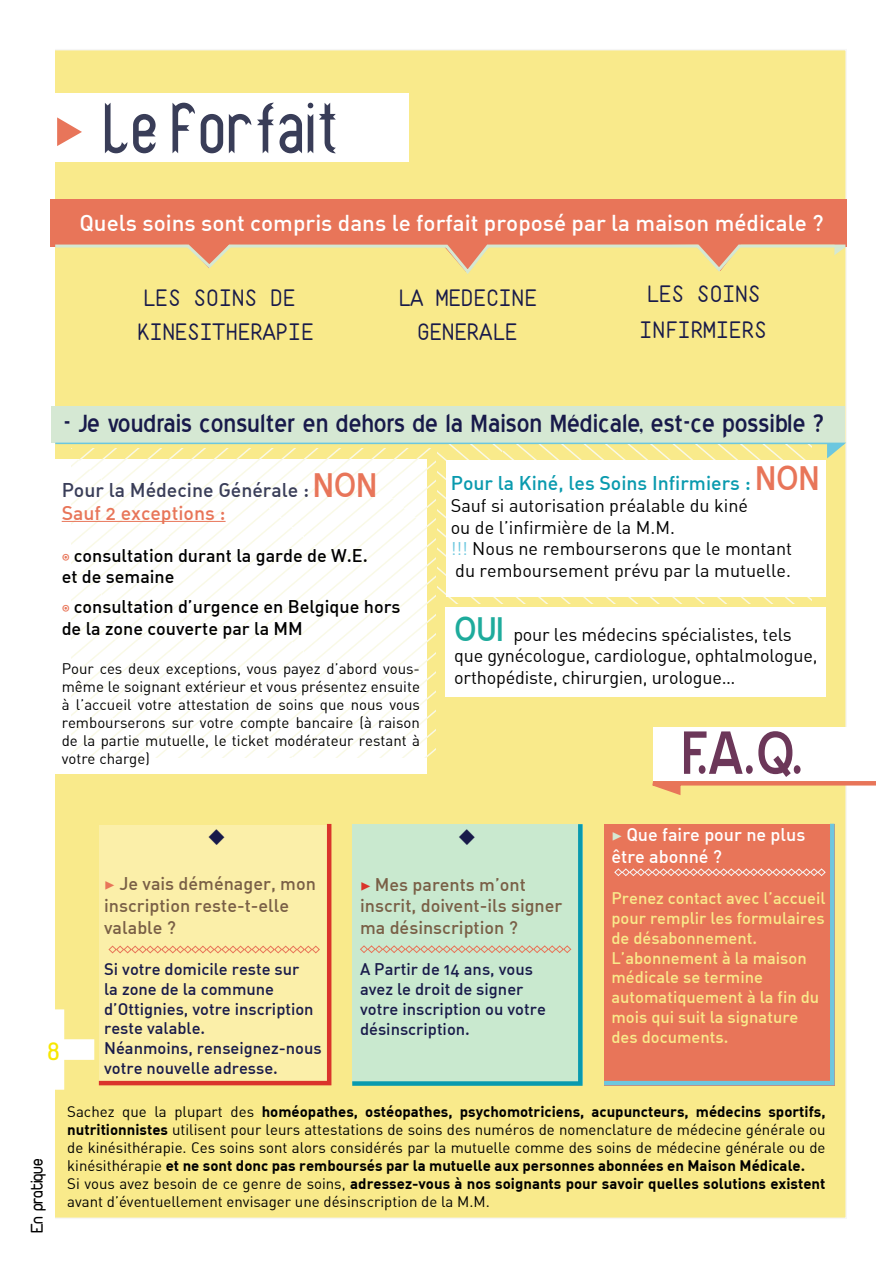
<style>
.page{position:relative;width:893px;height:1263px;background:#fff}
.page>*{position:absolute;margin:0;border:0;box-sizing:border-box;transform-origin:0 0}
.t1{font:90px "Ribbons and banners";color:#393d58}
.t2{font:76.5px "Blue Highway";color:#6c3759}
.t3{font:43.5px "Blue Highway";color:#e87559}
.t4{font:43.5px "Blue Highway";color:#1eab9c}
.t5{font:700 39px "Minion Pro";color:#181a4a}
.t6{font:31.5px "Blue Highway";color:#181a4a}
.t7{font:500 22.5px "DIN Alternate";color:#fff}
.t8{font:22.5px/34.5px "AHAMONO Monospaced";color:#181a4a}
.t9{font:22.5px "Kelson Sans";color:#f7e700}
.t10{font:500 19.5px "DIN Alternate";color:#099aae}
.t11{font:500 19.5px "DIN Alternate";color:#393d58}
.t12{font:500 19.5px "DIN Alternate";color:#e87559}
.t13{font:18px/21.6px "DIN Alternate";color:#000}
.t14{font:500 18px/21.6px "DIN Alternate";color:#795f46}
.t15{font:500 18px/21.6px "DIN Alternate";color:#000}
.t16{font:500 18px/21.6px "DIN Alternate";color:#fff}
.t17{font:18px "Duepuntozero";color:#000}
.t18{font:500 16.5px/19.8px "DIN Alternate";color:#181a4a}
.t19{font:500 16.5px/19.8px "DIN Alternate";color:#f9ea8b}
.t20{font:15px/18px "DIN Alternate";color:#000}
.s1{font-family:"Minion Pro";font-weight:700;color:#e87559}
.s2{color:#6cc7df}
.s3{font-family:"Minion Pro";font-weight:700;color:#da342b}
.s4{font-family:"Minion Pro";font-weight:700;color:#d5e8d3}
.s5{font-weight:700}
</style>
<div class="page">
<div style="left:50px;top:49px;width:797px;height:1170px;background:#f9ea8b;border:2px solid #f6f6f6"></div>
<div style="left:0;top:0;width:54px;height:1263px;background:#fff"></div>
<svg style="left:54px;top:1009px;width:40px;height:81px"></svg>
<svg style="left:94px;top:823px;width:238px;height:263px;background:#f9e7a3"></svg>
<svg style="left:652px;top:779px;width:224px;height:19px"></svg>
<div style="left:653px;top:727px;width:193px;height:54px;background:#fff"></div>
<div style="left:51px;top:406px;width:794px;height:37px;background:#d5e8d3"></div>
<svg style="left:54px;top:442px;width:793px;height:18px"></svg>
<div style="left:446px;top:607px;width:380px;height:89px;background:#fff"></div>
<svg style="left:437px;top:445px;width:375px;height:159px"></svg>
<div style="left:446px;top:461px;width:379px;height:136px;background:#fff"></div>
<div style="left:352px;top:824px;width:231px;height:262px;background:#c9e9cf"></div>
<svg style="left:360px;top:945px;width:212px;height:8px;background:#d2c4a9"></svg>
<div style="left:604px;top:823px;width:231px;height:263px;background:#e87559"></div>
<svg style="left:614px;top:868px;width:212px;height:8px;background:#ec9d8a"></svg>
<div style="left:51px;top:94px;width:358px;height:68px;background:#fff"></div>
<svg style="left:57px;top:117px;width:25px;height:29px"></svg>
<div style="left:55px;top:459px;width:372px;height:315px;background:#fff"></div>
<svg style="left:72px;top:449px;width:364px;height:308px"></svg>
<hr style="left:62px;top:521px;width:164px;height:1px;background:#e87559">
<div style="left:99px;top:258px;width:746px;height:129px;background:#f9ea8b"></div>
<div style="left:50px;top:200px;width:797px;height:47px;background:#e87559"></div>
<svg style="left:54px;top:244px;width:793px;height:32px"></svg>
<h1 class="t1" style="left:105px;top:70px;width:238px">Le Forfait</h1>
<h3 class="t7" style="left:79px;top:209px;width:746px">Quels soins sont compris dans le forfait proposé par la maison médicale ?</h3>
<h3 class="t8" style="left:137px;top:280px;width:178px">LES SOINS DE<br>KINÉSITHÉRAPIE</h3>
<h3 class="t8" style="left:398px;top:280px;width:141px;text-align:center">LA MÉDECINE<br>GÉNÉRALE</h3>
<h3 class="t8" style="left:640px;top:276px;width:129px;line-height:36px">LES SOINS<br>INFIRMIERS</h3>
<h3 class="t6" style="left:64px;top:410px;width:762px">- Je voudrais consulter en dehors de la Maison Médicale, est-ce possible ?</h3>
<h3 class="t11" style="left:62px;top:477px;width:249px">Pour la Médecine Générale :</h3>
<h3 class="t3" style="left:313px;top:466px;width:65px">NON</h3>
<h3 class="t12" style="left:62px;top:501px;width:165px">Sauf 2 exceptions :</h3>
<p class="t15" style="left:62px;top:544px;width:308px"><span class="s1">◉</span> consultation durant la garde de W.E. et de semaine</p>
<p class="t15" style="left:62px;top:595px;width:340px"><span class="s1">◉</span> consultation d’urgence en Belgique hors de la zone couverte par la MM</p>
<p class="t20" style="left:62px;top:660px;width:360px;text-align:justify">Pour ces deux exceptions, vous payez d’abord vous&shy;même le soignant extérieur et vous présentez ensuite à l’accueil votre attestation de soins que nous vous rembourserons sur votre compte bancaire (à raison de la partie mutuelle, le ticket modérateur restant à votre charge)</p>
<h3 class="t10" style="left:451px;top:471px;width:301px">Pour la Kiné, les Soins Infirmiers :</h3>
<h3 class="t3" style="left:755px;top:460px;width:65px">NON</h3>
<p class="t13" style="left:451px;top:494px;width:343px">Sauf si autorisation préalable du kiné<br>ou de l’infirmière de la M.M.<br><span class="s2">!!!</span> Nous ne rembourserons que le montant du remboursement prévu par la mutuelle.</p>
<h3 class="t4" style="left:454px;top:610px;width:51px">OUI</h3>
<p class="t13" style="left:454px;top:623px;width:365px;text-indent:59px">pour les médecins spécialistes, tels que gynécologue, cardiologue, ophtalmologue, orthopédiste, chirurgien, urologue…</p>
<h2 class="t2" style="left:680px;top:720px;width:125px">F.A.Q.</h2>
<h3 class="t9" style="left:47px;top:1037px;width:14px">8</h3>
<h3 class="t5" style="left:208px;top:807px;width:20px">◆</h3>
<p class="t14" style="left:104px;top:872px;width:213px"><span class="s1">▶</span> Je vais déménager, mon inscription reste-t-elle valable ?</p>
<p class="t18" style="left:104px;top:958px;width:219px">Si votre domicile reste sur<br>la zone de la commune d’Ottignies, votre inscription reste valable.<br>Néanmoins, renseignez-nous votre nouvelle adresse.</p>
<h3 class="t5" style="left:458px;top:807px;width:20px">◆</h3>
<p class="t14" style="left:360px;top:873px;width:204px"><span class="s3">▶</span> Mes parents m’ont inscrit, doivent-ils signer ma désinscription ?</p>
<p class="t18" style="left:360px;top:959px;width:187px">A Partir de 14 ans, vous avez le droit de signer votre inscription ou votre désinscription.</p>
<p class="t16" style="left:611px;top:823px;width:195px"><span class="s4">▶</span> Que faire pour ne plus être abonné ?</p>
<p class="t19" style="left:611px;top:888px;width:215px">Prenez contact avec l’accueil pour remplir les formulaires de désabonnement.<br>L’abonnement à la maison médicale se termine automatiquement à la fin du mois qui suit la signature des documents.</p>
<p class="t17" style="left:27px;top:1233px;width:76px;rotate:-90deg">En pratique</p>
<p class="t20" style="left:67px;top:1102px;width:760px">Sachez que la plupart des <span class="s5">homéopathes, ostéopathes, psychomotriciens, acupuncteurs, médecins sportifs, nutritionnistes</span> utilisent pour leurs attestations de soins des numéros de nomenclature de médecine générale ou de kinésithérapie. Ces soins sont alors considérés par la mutuelle comme des soins de médecine générale ou de kinésithérapie <span class="s5">et ne sont donc pas remboursés par la mutuelle aux personnes abonnées en Maison Médicale.<br></span>Si vous avez besoin de ce genre de soins, <span class="s5">adressez-vous à nos soignants pour savoir quelles solutions existent </span>avant d’éventuellement envisager une désinscription de la M.M.</p>
</div>
